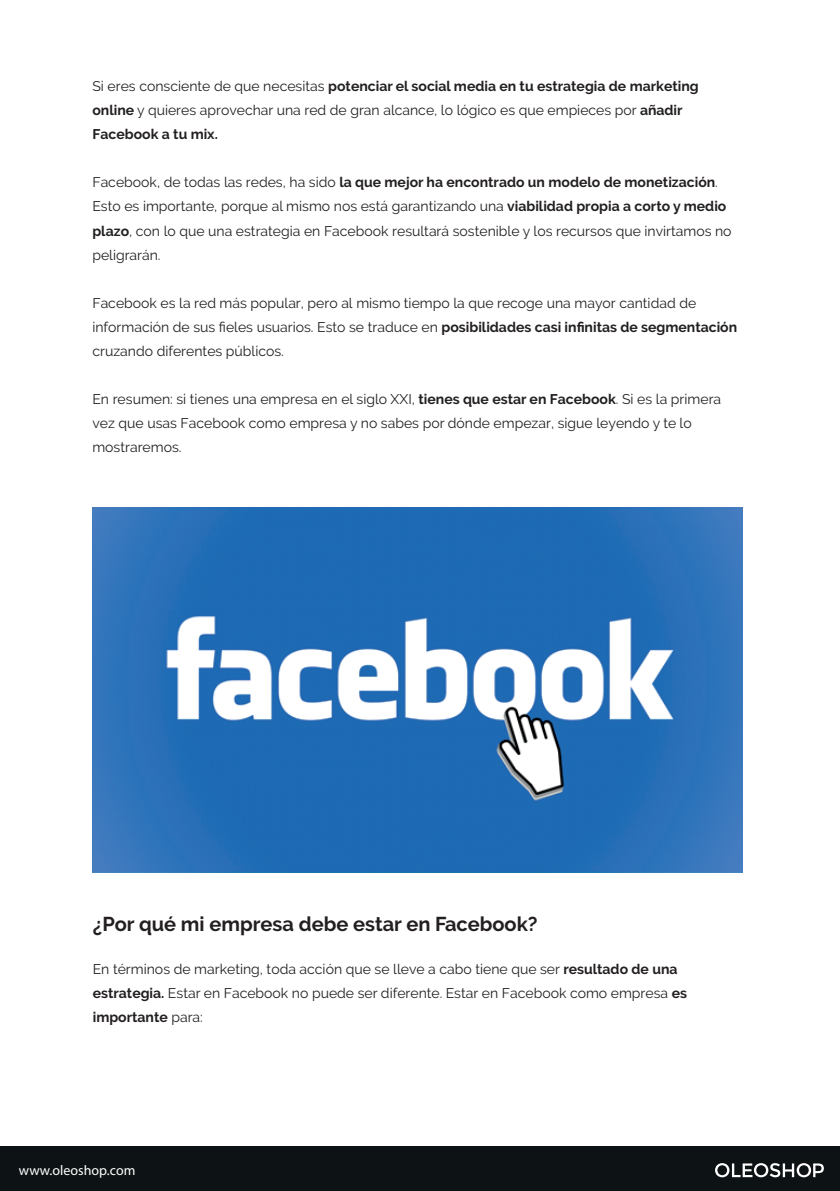
<style>
.page{position:relative;width:840px;height:1191px;background:#fff}
.page>*{position:absolute;margin:0;border:0;box-sizing:border-box;transform-origin:0 0}
.t1{font:700 20px "Raleway";color:#231f20}
.t2{font:14px/24px "Raleway";color:#231f20}
.t3{font:14px "Myriad Pro";color:#fff}
.s1{font-weight:700}
</style>
<div class="page">
<div style="left:0;top:1146px;width:839px;height:45px;background:#0d1214"></div>
<svg style="left:715px;top:1163px;width:108px;height:14px"></svg>
<img style="left:92px;top:507px;width:650px;height:365px">
<p class="t2" style="left:92px;top:74px;width:607px">Si eres consciente de que necesitas <span class="s1">potenciar el social media en tu estrategia de marketing online</span> y quieres aprovechar una red de gran alcance, lo lógico es que empieces por <span class="s1">añadir<br>Facebook a tu mix.</span></p>
<p class="t2" style="left:92px;top:170px;width:640px">Facebook, de todas las redes, ha sido <span class="s1">la que mejor ha encontrado un modelo de monetización</span>.<br>Esto es importante, porque al mismo nos está garantizando una <span class="s1">viabilidad propia a corto y medio plazo</span>, con lo que una estrategia en Facebook resultará sostenible y los recursos que invirtamos no peligrarán.</p>
<p class="t2" style="left:92px;top:290px;width:646px">Facebook es la red más popular, pero al mismo tiempo la que recoge una mayor cantidad de información de sus fieles usuarios. Esto se traduce en <span class="s1">posibilidades casi infinitas de segmentación </span>cruzando diferentes públicos.</p>
<p class="t2" style="left:92px;top:386px;width:630px">En resumen: si tienes una empresa en el siglo XXI, <span class="s1">tienes que estar en Facebook</span>. Si es la primera vez que usas Facebook como empresa y no sabes por dónde empezar, sigue leyendo y te lo mostraremos.</p>
<h1 class="t1" style="left:93px;top:912px;width:446px">¿Por qué mi empresa debe estar en Facebook?</h1>
<p class="t2" style="left:93px;top:957px;width:595px">En términos de marketing, toda acción que se lleve a cabo tiene que ser <span class="s1">resultado de una estrategia.</span> Estar en Facebook no puede ser diferente. Estar en Facebook como empresa <span class="s1">es importante</span> para:</p>
<p class="t3" style="left:19px;top:1161px;width:118px">www.oleoshop.com</p>
</div>
